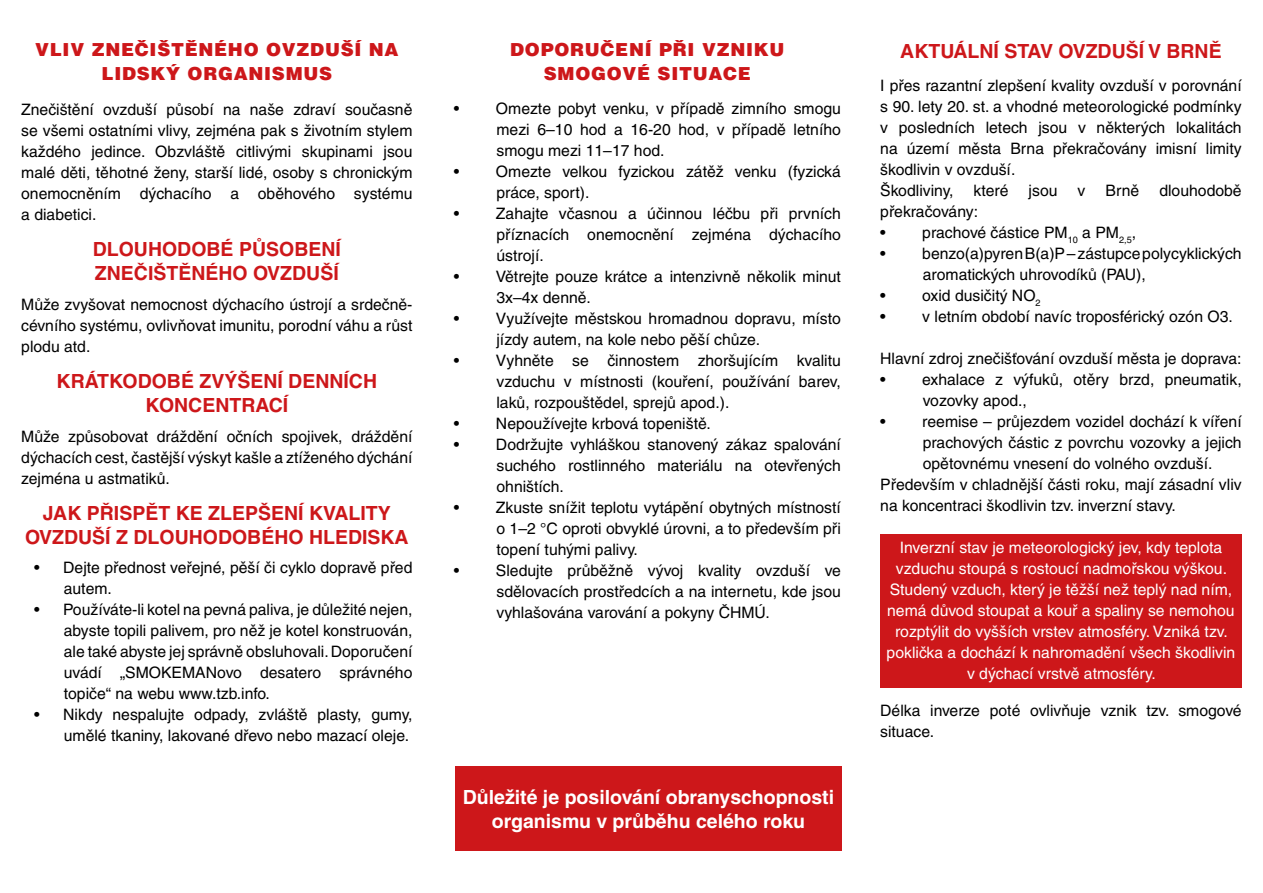
<style>
.page{position:relative;width:1263px;height:893px;background:#fff}
.page>*{position:absolute;margin:0;border:0;box-sizing:border-box;transform-origin:0 0}
.t1{font:700 19.5px/24px "Helvetica CE";color:#cd171a;text-align:center}
.t2{font:700 19.5px/24px "Helvetica CE";color:#fff;text-align:center}
.t3{font:900 18px/24px "Helvetica CE";letter-spacing:.04em;color:#cd171a;text-align:center}
.t4{font:15.75px/21px "Helvetica CE";color:#000;text-align:justify}
.t5{font:15.75px/21px "Helvetica CE";color:#fff;text-align:center}
</style>
<div class="page">
<div style="left:880px;top:534px;width:362px;height:154px;background:#cd171a"></div>
<div style="left:455px;top:766px;width:387px;height:84px;background:#cd171a"></div>
<p class="t3" style="left:35px;top:38px;width:365px">VLIV ZNEČIŠTĚNÉHO OVZDUŠÍ NA<br>LIDSKÝ ORGANISMUS</p>
<p class="t4" style="left:21px;top:99px;width:393px">Znečištění ovzduší působí na naše zdraví současně se všemi ostatními vlivy, zejména pak s životním stylem každého jedince. Obzvláště citlivými skupinami jsou malé děti, těhotné ženy, starší lidé, osoby s chronickým onemocněním dýchacího a oběhového systému a diabetici.</p>
<p class="t1" style="left:93px;top:237px;width:250px;text-align:left">DLOUHODOBÉ PŮSOBENÍ<br>ZNEČIŠTĚNÉHO OVZDUŠÍ</p>
<p class="t4" style="left:21px;top:294px;width:393px">Může zvyšovat nemocnost dýchacího ústrojí a srdečně&shy;cévního systému, ovlivňovat imunitu, porodní váhu a růst plodu atd.</p>
<p class="t1" style="left:57px;top:369px;width:322px">KRÁTKODOBÉ ZVÝŠENÍ DENNÍCH<br>KONCENTRACÍ</p>
<p class="t4" style="left:21px;top:426px;width:393px">Může způsobovat dráždění očních spojivek, dráždění dýchacích cest, častější výskyt kašle a ztíženého dýchání zejména u astmatiků.</p>
<p class="t1" style="left:25px;top:501px;width:385px">JAK PŘISPĚT KE ZLEPŠENÍ KVALITY<br>OVZDUŠÍ Z DLOUHODOBÉHO HLEDISKA</p>
<p class="t4" style="left:64px;top:557px;width:350px;text-indent:-30px">• Dejte přednost veřejné, pěší či cyklo dopravě před autem.</p>
<p class="t4" style="left:64px;top:599px;width:350px;text-indent:-30px">• Používáte-li kotel na pevná paliva, je důležité nejen, abyste topili palivem, pro něž je kotel konstruován, ale také abyste jej správně obsluhovali. Doporučení uvádí „SMOKEMANovo desatero správného topiče“ na webu www.tzb.info.</p>
<p class="t4" style="left:34px;top:704px;width:380px;text-align:right">• Nikdy nespalujte odpady, zvláště plasty, gumy, umělé tkaniny, lakované dřevo nebo mazací oleje.</p>
<p class="t3" style="left:510px;top:38px;width:276px">DOPORUČENÍ PŘI VZNIKU<br>SMOGOVÉ SITUACE</p>
<p class="t4" style="left:496px;top:98px;width:346px;text-indent:-43px">• Omezte pobyt venku, v případě zimního smogu mezi 6–10 hod a 16-20 hod, v případě letního smogu mezi 11–17 hod.</p>
<p class="t4" style="left:496px;top:161px;width:346px;text-indent:-43px">• Omezte velkou fyzickou zátěž venku (fyzická práce, sport).</p>
<p class="t4" style="left:496px;top:203px;width:346px;text-indent:-43px">• Zahajte včasnou a účinnou léčbu při prvních příznacích onemocnění zejména dýchacího ústrojí.</p>
<p class="t4" style="left:496px;top:266px;width:346px;text-indent:-43px">• Větrejte pouze krátce a intenzivně několik minut<br>3x–4x denně.</p>
<p class="t4" style="left:496px;top:308px;width:346px;text-indent:-43px">• Využívejte městskou hromadnou dopravu, místo jízdy autem, na kole nebo pěší chůze.</p>
<p class="t4" style="left:496px;top:350px;width:346px;text-indent:-43px">• Vyhněte se činnostem zhoršujícím kvalitu vzduchu v místnosti (kouření, používání barev, laků, rozpouštědel, sprejů apod.).</p>
<p class="t4" style="left:454px;top:413px;width:258px">• Nepoužívejte krbová topeniště.</p>
<p class="t4" style="left:496px;top:434px;width:346px;text-indent:-43px">• Dodržujte vyhláškou stanovený zákaz spalování suchého rostlinného materiálu na otevřených ohništích.</p>
<p class="t4" style="left:496px;top:497px;width:346px;text-indent:-43px">• Zkuste snížit teplotu vytápění obytných místností o 1–2 °C oproti obvyklé úrovni, a to především při topení tuhými palivy.</p>
<p class="t4" style="left:496px;top:560px;width:346px;text-indent:-43px">• Sledujte průběžně vývoj kvality ovzduší ve sdělovacích prostředcích a na internetu, kde jsou vyhlašována varování a pokyny ČHMÚ.</p>
<p class="t2" style="left:463px;top:785px;width:373px">Důležité je posilování obranyschopnosti organismu v průběhu celého roku</p>
<p class="t1" style="left:900px;top:39px;width:323px">AKTUÁLNÍ STAV OVZDUŠÍ V BRNĚ</p>
<p class="t4" style="left:880px;top:75px;width:363px;text-align:left">I přes razantní zlepšení kvality ovzduší v porovnání s 90. lety 20. st. a vhodné meteorologické podmínky v posledních letech jsou v některých lokalitách na území města Brna překračovány imisní limity škodlivin v ovzduší.<br>Škodliviny,</p>
<p class="t4" style="left:973px;top:180px;width:37px">které</p>
<p class="t4" style="left:1029px;top:180px;width:30px">jsou</p>
<p class="t4" style="left:1078px;top:180px;width:9px">v</p>
<p class="t4" style="left:1105px;top:180px;width:35px">Brně</p>
<p class="t4" style="left:1159px;top:180px;width:84px">dlouhodobě</p>
<p class="t4" style="left:880px;top:201px;width:99px">překračovány:</p>
<p class="t4" style="left:880px;top:222px;width:257px">• prachové částice PM<sub>10</sub> a PM<sub>2,5</sub>,</p>
<p class="t4" style="left:923px;top:243px;width:320px;text-indent:-43px">• benzo(a)pyren B(a)P – zástupce polycyklických aromatických uhrovodíků (PAU),</p>
<p class="t4" style="left:880px;top:285px;width:162px">• oxid dusičitý NO<sub>2</sub></p>
<p class="t4" style="left:880px;top:306px;width:354px">• v letním období navíc troposférický ozón O3.</p>
<p class="t4" style="left:880px;top:348px;width:363px">Hlavní zdroj znečišťování ovzduší města je doprava:</p>
<p class="t4" style="left:923px;top:369px;width:320px;text-indent:-43px">• exhalace z výfuků, otěry brzd, pneumatik, vozovky apod.,</p>
<p class="t4" style="left:880px;top:411px;width:363px">• reemise – průjezdem vozidel dochází k víření</p>
<p class="t4" style="left:923px;top:432px;width:320px">prachových částic z povrchu vozovky a jejich</p>
<p class="t4" style="left:923px;top:453px;width:291px">opětovnému vnesení do volného ovzduší.</p>
<p class="t4" style="left:880px;top:474px;width:363px">Především v chladnější části roku, mají zásadní vliv</p>
<p class="t4" style="left:880px;top:495px;width:297px">na koncentraci škodlivin tzv. inverzní stavy.</p>
<p class="t5" style="left:887px;top:537px;width:350px">Inverzní stav je meteorologický jev, kdy teplota vzduchu stoupá s rostoucí nadmořskou výškou.<br>Studený vzduch, který je těžší než teplý nad ním, nemá důvod stoupat a kouř a spaliny se nemohou rozptýlit do vyšších vrstev atmosféry. Vzniká tzv. poklička a dochází k nahromadění všech škodlivin v dýchací vrstvě atmosféry.</p>
<p class="t4" style="left:880px;top:700px;width:363px">Délka inverze poté ovlivňuje vznik tzv. smogové situace.</p>
</div>
